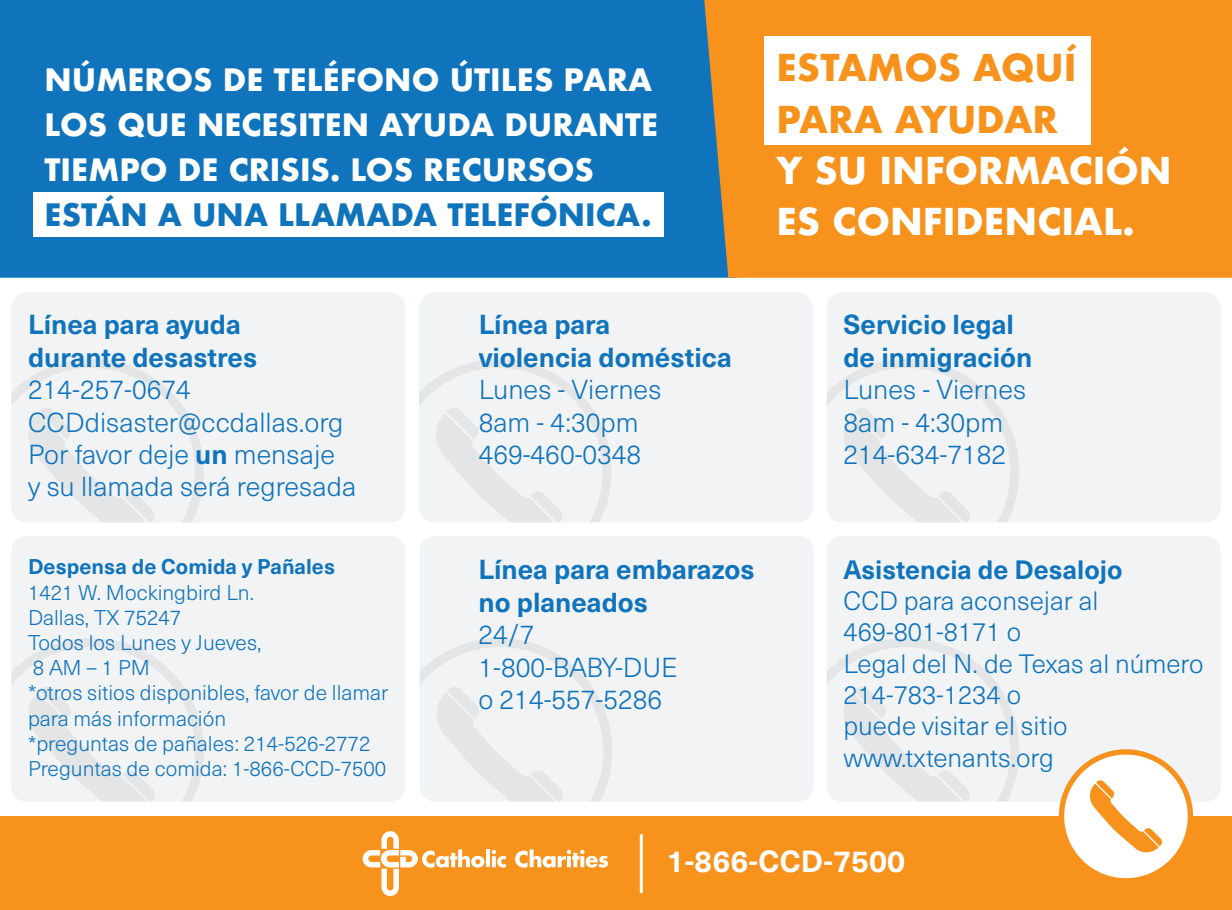
<style>
.page{position:relative;width:1232px;height:910px;background:#fff}
.page>*{position:absolute;margin:0;border:0;box-sizing:border-box;transform-origin:0 0}
.t1{font:700 36px/51px "Futura";color:#fff}
.t2{font:700 36px/51px "Futura";color:#f7931d}
.t3{font:700 30px/45px "Futura";color:#fff}
.t4{font:700 30px "Futura";color:#1074bc}
.t5{font:700 30px "Neue Haas Unica Pro";color:#fff}
.t6{font:300 27px/32.4px "Neue Haas Unica Pro";color:#1074bc}
.t7{font:700 27px/32.4px "Neue Haas Unica Pro";color:#1074bc}
.t8{font:300 26.1px/31.2px "Neue Haas Unica Pro";color:#1074bc}
.t9{font:700 26.1px "Neue Haas Unica Pro";color:#1074bc}
.t10{font:300 21px/25.2px "Neue Haas Unica Pro";color:#1074bc}
.t11{font:700 21px "Neue Haas Unica Pro";color:#1074bc}
.s1{font-weight:700}
</style>
<div class="page">
<div style="left:0;top:816px;width:1231px;height:93px;background:#f7931d"></div>
<div style="left:0;top:0;width:704px;height:278px;background:#1074bc"></div>
<div style="left:704px;top:0;width:527px;height:278px;background:#f7931d"></div>
<div style="left:33px;top:192px;width:630px;height:44px;background:#fff"></div>
<div style="left:764px;top:37px;width:326px;height:108px;background:#fff"></div>
<div style="left:826px;top:292px;width:394px;height:230px;background:#f2f3f4;border-radius:15px"></div>
<svg style="left:826px;top:359px;width:193px;height:163px"></svg>
<div style="left:419px;top:292px;width:393px;height:230px;background:#f2f3f4;border-radius:15px"></div>
<svg style="left:419px;top:359px;width:192px;height:163px"></svg>
<div style="left:11px;top:292px;width:394px;height:230px;background:#f2f3f4;border-radius:15px"></div>
<svg style="left:12px;top:359px;width:192px;height:163px"></svg>
<div style="left:826px;top:536px;width:394px;height:265px;background:#f2f3f4;border-radius:15px"></div>
<svg style="left:826px;top:638px;width:193px;height:163px"></svg>
<div style="left:419px;top:536px;width:394px;height:265px;background:#f2f3f4;border-radius:15px"></div>
<svg style="left:419px;top:638px;width:193px;height:163px"></svg>
<div style="left:11px;top:536px;width:394px;height:265px;background:#f2f3f4;border-radius:15px"></div>
<svg style="left:12px;top:638px;width:192px;height:163px"></svg>
<div style="left:1061px;top:751px;width:129px;height:129px;background:#fff;border-radius:50%"></div>
<div style="left:1058px;top:749px;width:134px;height:134px;border:5px solid #f7931d;border-radius:50%"></div>
<svg style="left:1090px;top:780px;width:72px;height:73px"></svg>
<hr style="left:486px;top:849px;width:3px;height:18px;background:#fff">
<svg style="left:491px;top:849px;width:15px;height:18px"></svg>
<svg style="left:515px;top:849px;width:93px;height:18px"></svg>
<svg style="left:362px;top:831px;width:122px;height:65px"></svg>
<hr style="left:639px;top:834px;width:3px;height:58px;background:#fff">
<p class="t3" style="left:45px;top:57px;width:615px">NÚMEROS DE TELÉFONO ÚTILES PARA<br>LOS QUE NECESITEN AYUDA DURANTE<br>TIEMPO DE CRISIS. LOS RECURSOS</p>
<p class="t4" style="left:45px;top:193px;width:608px">ESTÁN A UNA LLAMADA TELEFÓNICA.</p>
<h1 class="t2" style="left:776px;top:42px;width:302px">ESTAMOS AQUÍ<br>PARA AYUDAR</h1>
<h1 class="t1" style="left:776px;top:144px;width:397px">Y SU INFORMACIÓN<br>ES CONFIDENCIAL.</h1>
<p class="t7" style="left:28px;top:309px;width:231px">Línea para ayuda durante desastres</p>
<p class="t6" style="left:28px;top:374px;width:329px">214-257-0674<br>CCDdisaster@ccdallas.org<br>Por favor deje <span class="s1">un</span> mensaje<br>y su llamada será regresada</p>
<p class="t11" style="left:28px;top:554px;width:308px">Despensa de Comida y Pañales</p>
<p class="t10" style="left:28px;top:579px;width:362px">1421 W. Mockingbird Ln.<br>Dallas, TX 75247<br>Todos los Lunes y Jueves,<br>8 AM – 1 PM<br>*otros sitios disponibles, favor de llamar para más información<br>*preguntas de pañales: 214-526-2772<br>Preguntas de comida: 1-866-CCD-7500</p>
<p class="t7" style="left:478px;top:309px;width:254px">Línea para<br>violencia doméstica</p>
<p class="t6" style="left:478px;top:374px;width:184px">Lunes - Viernes<br>8am - 4:30pm<br>469-460-0348</p>
<p class="t7" style="left:478px;top:554px;width:278px">Línea para embarazos no planeados</p>
<p class="t6" style="left:478px;top:619px;width:201px">24/7<br>1-800-BABY-DUE o 214-557-5286</p>
<p class="t7" style="left:843px;top:309px;width:190px">Servicio legal de inmigración</p>
<p class="t6" style="left:843px;top:374px;width:184px">Lunes - Viernes<br>8am - 4:30pm<br>214-634-7182</p>
<p class="t9" style="left:843px;top:553px;width:280px">Asistencia de Desalojo</p>
<p class="t8" style="left:843px;top:585px;width:361px">CCD para aconsejar al<br>469-801-8171 o<br>Legal del N. de Texas al número<br>214-783-1234 o<br>puede visitar el sitio www.txtenants.org</p>
<p class="t5" style="left:666px;top:843px;width:240px">1-866-CCD-7500</p>
</div>
